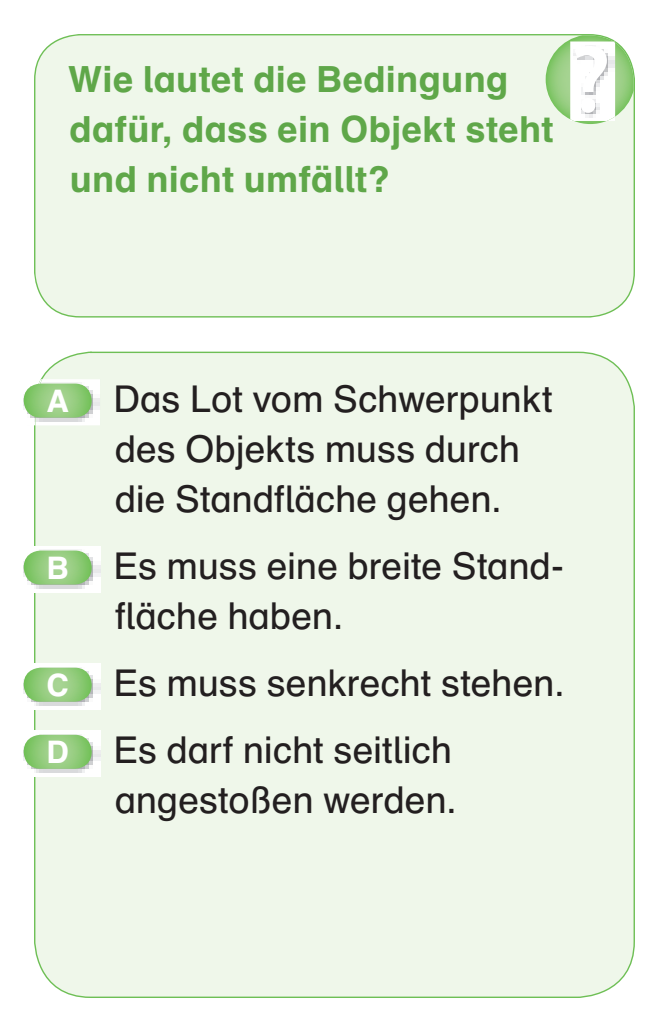
<style>
.page{position:relative;width:669px;height:1032px;background:#fff}
.page>*{position:absolute;margin:0;border:0;box-sizing:border-box;transform-origin:0 0}
.t1{font:36.8px/50px "Schulbuch Nord OT";letter-spacing:.005em;color:#231f20}
.t2{font:700 36px/50px "Schulbuch Nord OT";letter-spacing:.01em;color:#5fa749}
.t3{font:700 31.2px "Schulbuch Nord OT";color:#fff}
</style>
<div class="page">
<div style="left:34px;top:34px;width:601px;height:283px;background:#eff7ea"></div>
<div style="left:34px;top:351px;width:601px;height:647px;background:#eff7ea"></div>
<svg style="left:546px;top:35px;width:88px;height:89px"></svg>
<img style="left:23px;top:736px;width:11px;height:33px">
<img style="left:34px;top:730px;width:66px;height:46px">
<svg style="left:24px;top:735px;width:68px;height:34px;background:#91cb7a"></svg>
<img style="left:23px;top:669px;width:11px;height:33px">
<img style="left:34px;top:663px;width:66px;height:46px">
<svg style="left:24px;top:668px;width:68px;height:34px;background:#91cb7b"></svg>
<img style="left:23px;top:553px;width:11px;height:32px">
<img style="left:34px;top:546px;width:66px;height:46px">
<svg style="left:24px;top:550px;width:68px;height:34px;background:#92cb7c"></svg>
<img style="left:23px;top:385px;width:11px;height:33px">
<img style="left:42px;top:379px;width:58px;height:46px">
<img style="left:34px;top:379px;width:8px;height:46px">
<svg style="left:24px;top:384px;width:68px;height:34px;background:#91cb7b"></svg>
<p class="t2" style="left:68px;top:54px;width:487px">Wie lautet die Bedingung dafür, dass ein Objekt steht und nicht umfällt?</p>
<p class="t3" style="left:46px;top:381px;width:24px">A</p>
<p class="t3" style="left:46px;top:548px;width:24px">B</p>
<p class="t3" style="left:47px;top:665px;width:24px">C</p>
<p class="t3" style="left:47px;top:732px;width:24px">D</p>
<p class="t1" style="left:113px;top:373px;width:441px">Das Lot vom Schwerpunkt des Objekts muss durch die Standfläche gehen.</p>
<p class="t1" style="left:113px;top:540px;width:452px">Es muss eine breite Stand&shy;fläche haben.</p>
<p class="t1" style="left:113px;top:649px;width:453px;line-height:67.2px">Es muss senkrecht stehen.<br>Es darf nicht seitlich</p>
<p class="t1" style="left:115px;top:774px;width:343px">angestoßen werden.</p>
</div>
